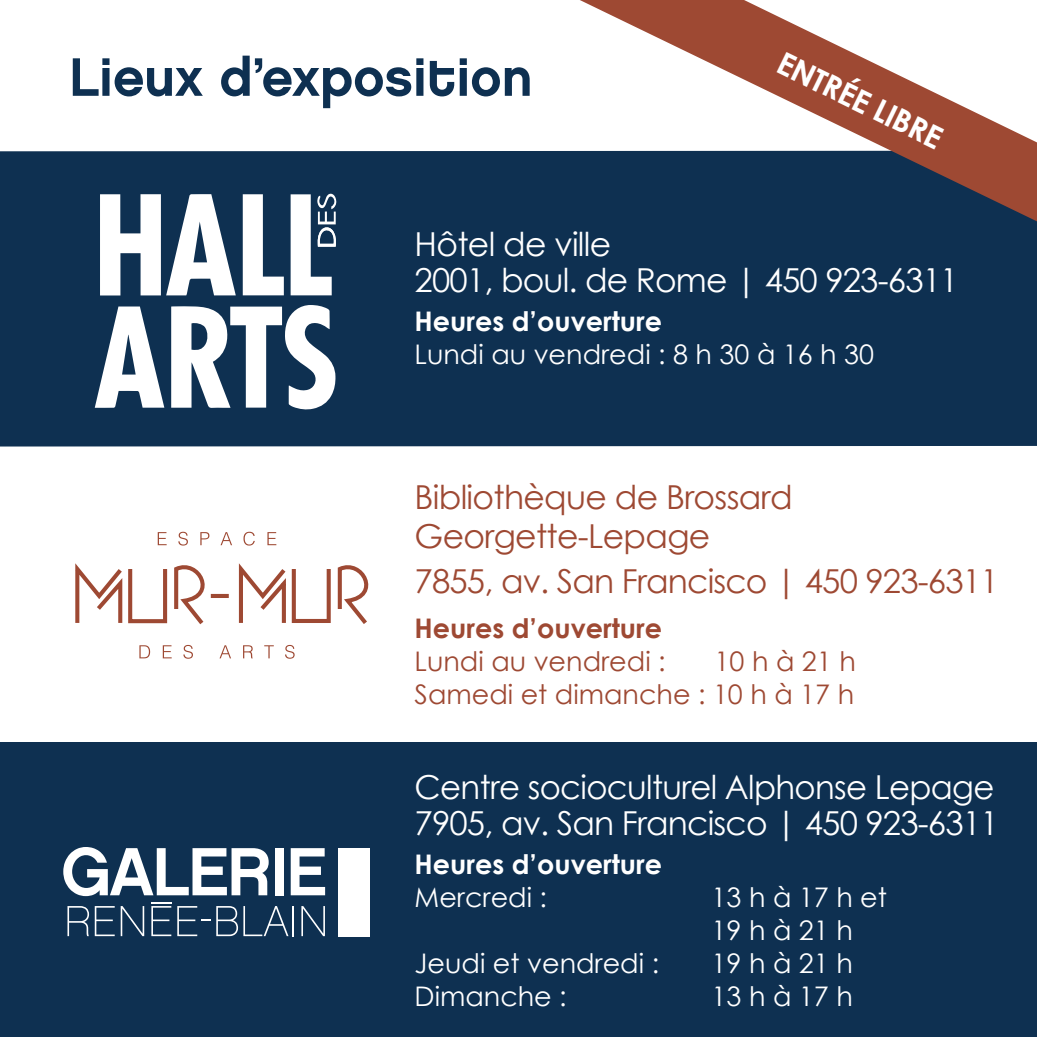
<style>
.page{position:relative;width:1037px;height:1037px;background:#fff}
.page>*{position:absolute;margin:0;border:0;box-sizing:border-box;transform-origin:0 0}
.t1{font:54px "Chalet New York Nineteen Eighty";color:#0e3051}
.t2{font:33px/36px "Century Gothic";letter-spacing:-.025em;color:#fff}
.t3{font:33px/39px "Century Gothic";letter-spacing:-.02em;color:#9e4933}
.t4{font:700 31.2px "Century Gothic";color:#fff}
.t5{font:27px/33px "Century Gothic";color:#fff}
.t6{font:27px/33px "Century Gothic";color:#9e4933;text-align:right}
.t7{font:700 27px "Century Gothic";color:#fff}
.t8{font:700 27px "Century Gothic";color:#9e4933}
</style>
<div class="page">
<div style="left:0;top:151px;width:1037px;height:295px;background:#0e3051"></div>
<div style="left:0;top:743px;width:1037px;height:294px;background:#0e3051"></div>
<svg style="left:580px;top:0;width:457px;height:221px"></svg>
<svg style="left:63px;top:847px;width:206px;height:49px"></svg>
<div style="left:275px;top:848px;width:9px;height:47px;background:#fff"></div>
<svg style="left:291px;top:848px;width:34px;height:47px"></svg>
<svg style="left:67px;top:906px;width:22px;height:30px"></svg>
<svg style="left:95px;top:906px;width:20px;height:30px"></svg>
<svg style="left:121px;top:906px;width:23px;height:30px"></svg>
<svg style="left:151px;top:906px;width:20px;height:30px"></svg>
<svg style="left:177px;top:906px;width:111px;height:30px"></svg>
<hr style="left:292px;top:906px;width:2px;height:30px;background:#fff">
<svg style="left:301px;top:906px;width:24px;height:30px"></svg>
<div style="left:338px;top:848px;width:31px;height:88px;background:#fff"></div>
<hr style="left:151px;top:902px;width:20px;height:2px;background:#fff">
<svg style="left:100px;top:194px;width:136px;height:101px"></svg>
<svg style="left:95px;top:306px;width:69px;height:102px"></svg>
<svg style="left:171px;top:305px;width:165px;height:105px"></svg>
<svg style="left:243px;top:194px;width:41px;height:101px"></svg>
<svg style="left:291px;top:194px;width:46px;height:101px"></svg>
<svg style="left:75px;top:563px;width:294px;height:62px"></svg>
<svg style="left:158px;top:532px;width:9px;height:13px"></svg>
<svg style="left:178px;top:532px;width:10px;height:13px"></svg>
<svg style="left:200px;top:532px;width:9px;height:13px"></svg>
<svg style="left:220px;top:532px;width:12px;height:13px"></svg>
<svg style="left:243px;top:532px;width:12px;height:13px"></svg>
<svg style="left:267px;top:532px;width:9px;height:13px"></svg>
<svg style="left:139px;top:645px;width:11px;height:13px"></svg>
<svg style="left:163px;top:645px;width:9px;height:13px"></svg>
<svg style="left:183px;top:645px;width:10px;height:14px"></svg>
<svg style="left:219px;top:645px;width:12px;height:13px"></svg>
<svg style="left:243px;top:645px;width:10px;height:13px"></svg>
<svg style="left:264px;top:645px;width:10px;height:13px"></svg>
<svg style="left:285px;top:645px;width:10px;height:14px"></svg>
<h1 class="t1" style="left:69px;top:44px;width:465px">Lieux d’exposition</h1>
<p class="t4" style="left:788px;top:43px;width:181px;rotate:26deg">ENTRÉE LIBRE</p>
<p class="t2" style="left:415px;top:226px;width:545px">Hôtel de ville<br>2001, boul. de Rome | 450 923-6311</p>
<p class="t7" style="left:415px;top:305px;width:249px">Heures d’ouverture</p>
<p class="t5" style="left:415px;top:338px;width:461px">Lundi au vendredi : 8 h 30 à 16 h 30</p>
<p class="t3" style="left:415px;top:477px;width:379px">Bibliothèque de Brossard<br>Georgette-Lepage</p>
<p class="t3" style="left:415px;top:561px;width:585px">7855, av. San Francisco | 450 923-6311</p>
<p class="t8" style="left:415px;top:611px;width:249px">Heures d’ouverture</p>
<p class="t6" style="left:415px;top:644px;width:253px">Lundi au vendredi :</p>
<p class="t6" style="left:415px;top:644px;width:443px">10 h à 21 h<br>Samedi et dimanche : 10 h à 17 h</p>
<p class="t2" style="left:415px;top:769px;width:585px">Centre socioculturel Alphonse Lepage<br>7905, av. San Francisco | 450 923-6311</p>
<p class="t7" style="left:415px;top:847px;width:249px">Heures d’ouverture</p>
<p class="t5" style="left:415px;top:881px;width:134px">Mercredi :</p>
<p class="t5" style="left:712px;top:881px;width:177px">13 h à 17 h et<br>19 h à 21 h</p>
<p class="t5" style="left:415px;top:947px;width:246px">Jeudi et vendredi :</p>
<p class="t5" style="left:712px;top:947px;width:143px">19 h à 21 h</p>
<p class="t5" style="left:415px;top:980px;width:154px">Dimanche :</p>
<p class="t5" style="left:712px;top:980px;width:143px">13 h à 17 h</p>
</div>
